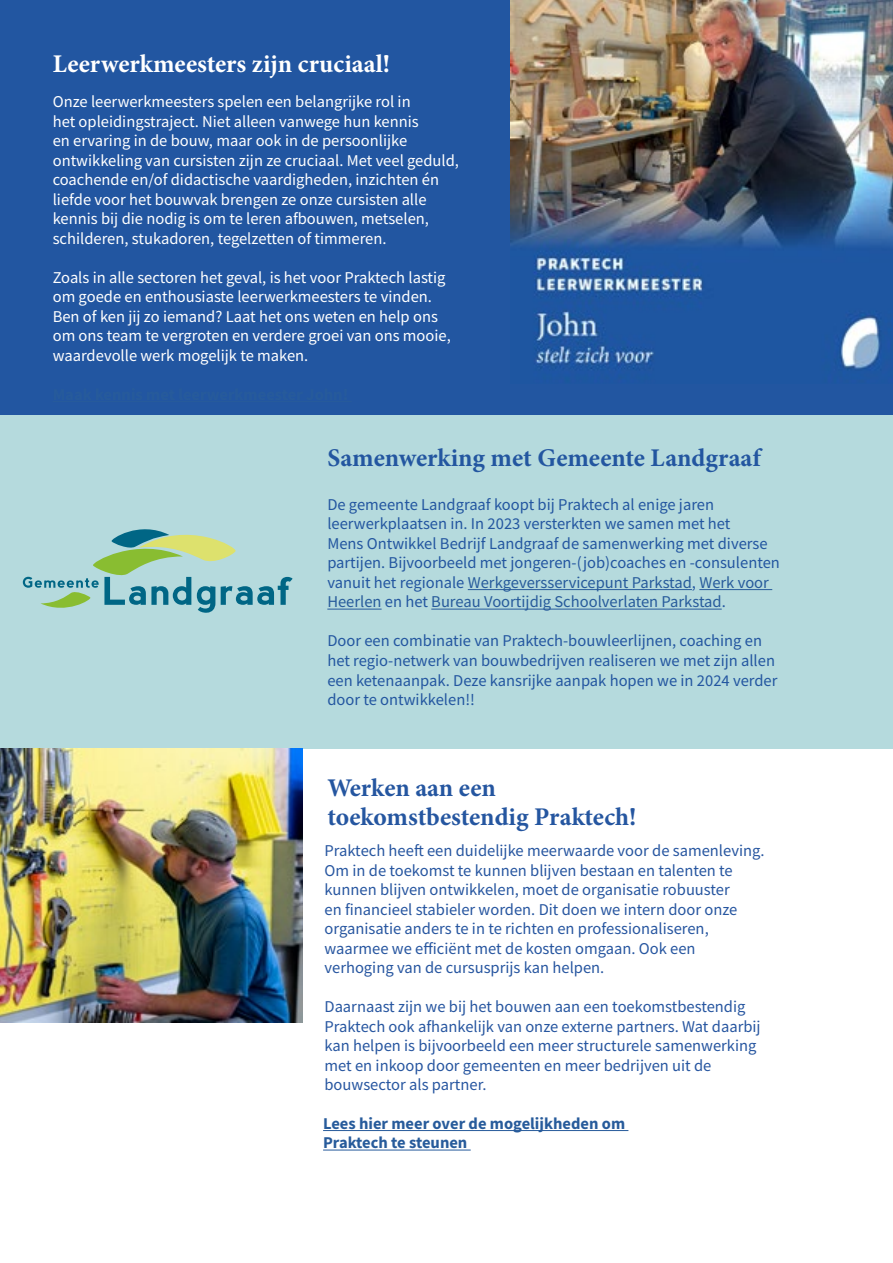
<style>
.page{position:relative;width:893px;height:1263px;background:#fff}
.page>*{position:absolute;margin:0;border:0;box-sizing:border-box;transform-origin:0 0}
.t1{font:700 25.5px/28.5px "Minion Pro";color:#2556a0}
.t2{font:700 25.5px "Minion Pro";color:#2356a0}
.t3{font:700 25.5px "Minion Pro";color:#fff}
.t4{font:16.5px/19.5px "Source Sans Pro";color:#fff}
.t5{font:16.5px/19.5px "Source Sans Pro";color:#2756a0}
.t6{font:16.5px/19.5px "Source Sans Pro";color:#2356a0}
.t7{font:700 16.5px/19.5px "Source Sans Pro";color:#275b9b}
.s1{color:#275b9b}
</style>
<div class="page">
<div style="left:0;top:415px;width:893px;height:333px;background:#b5dadd"></div>
<hr style="left:468px;top:589px;width:224px;height:1px;background:#275b9b">
<hr style="left:699px;top:589px;width:73px;height:1px;background:#275b9b">
<hr style="left:327px;top:609px;width:55px;height:1px;background:#275b9b">
<hr style="left:431px;top:609px;width:291px;height:1px;background:#275b9b">
<div style="left:0;top:0;width:893px;height:415px;background:#2256a1"></div>
<hr style="left:53px;top:401px;width:299px;height:1px;background:#275b9b">
<img style="left:510px;top:0;width:383px;height:370px">
<svg style="left:23px;top:529px;width:270px;height:84px"></svg>
<hr style="left:323px;top:1130px;width:305px;height:1px;background:#275b9b">
<hr style="left:323px;top:1149px;width:148px;height:1px;background:#275b9b">
<img style="left:0;top:749px;width:303px;height:273px">
<h1 class="t3" style="left:53px;top:46px;width:339px">Leerwerkmeesters zijn cruciaal!</h1>
<p class="t4" style="left:53px;top:92px;width:408px">Onze leerwerkmeesters spelen een belangrijke rol in<br>het opleidingstraject. Niet alleen vanwege hun kennis<br>en ervaring in de bouw, maar ook in de persoonlijke ontwikkeling van cursisten zijn ze cruciaal. Met veel geduld, coachende en/of didactische vaardigheden, inzichten én liefde voor het bouwvak brengen ze onze cursisten alle kennis bij die nodig is om te leren afbouwen, metselen, schilderen, stukadoren, tegelzetten of timmeren.</p>
<p class="t4" style="left:53px;top:268px;width:400px">Zoals in alle sectoren het geval, is het voor Praktech lastig om goede en enthousiaste leerwerkmeesters te vinden.<br>Ben of ken jij zo iemand? Laat het ons weten en help ons om ons team te vergroten en verdere groei van ons mooie, waardevolle werk mogelijk te maken.</p>
<h1 class="t2" style="left:327px;top:440px;width:435px">Samenwerking met Gemeente Landgraaf</h1>
<p class="t6" style="left:327px;top:495px;width:454px">De gemeente Landgraaf koopt bij Praktech al enige jaren leerwerkplaatsen in. In 2023 versterkten we samen met het<br>Mens Ontwikkel Bedrijf Landgraaf de samenwerking met diverse partijen. Bijvoorbeeld met jongeren-(job)coaches en -consulenten vanuit het regionale <span class="s1">Werkgeversservicepunt Parkstad</span>, <span class="s1">Werk voor Heerlen</span> en het <span class="s1">Bureau Voortijdig Schoolverlaten Parkstad</span>.</p>
<p class="t6" style="left:327px;top:631px;width:452px">Door een combinatie van Praktech-bouwleerlijnen, coaching en het regio-netwerk van bouwbedrijven realiseren we met zijn allen een ketenaanpak. Deze kansrijke aanpak hopen we in 2024 verder door te ontwikkelen!!</p>
<h1 class="t1" style="left:327px;top:773px;width:311px">Werken aan een toekomstbestendig Praktech!</h1>
<p class="t5" style="left:324px;top:841px;width:442px">Praktech heeft een duidelijke meerwaarde voor de samenleving.<br>Om in de toekomst te kunnen blijven bestaan en talenten te kunnen blijven ontwikkelen, moet de organisatie robuuster<br>en financieel stabieler worden. Dit doen we intern door onze organisatie anders te in te richten en professionaliseren, waarmee we efficiënt met de kosten omgaan. Ook een verhoging van de cursusprijs kan helpen.</p>
<p class="t5" style="left:324px;top:997px;width:438px">Daarnaast zijn we bij het bouwen aan een toekomstbestendig Praktech ook afhankelijk van onze externe partners. Wat daarbij kan helpen is bijvoorbeeld een meer structurele samenwerking met en inkoop door gemeenten en meer bedrijven uit de bouwsector als partner.</p>
<p class="t7" style="left:323px;top:1113px;width:304px">Lees hier meer over de mogelijkheden om<br>Praktech te steunen</p>
</div>
